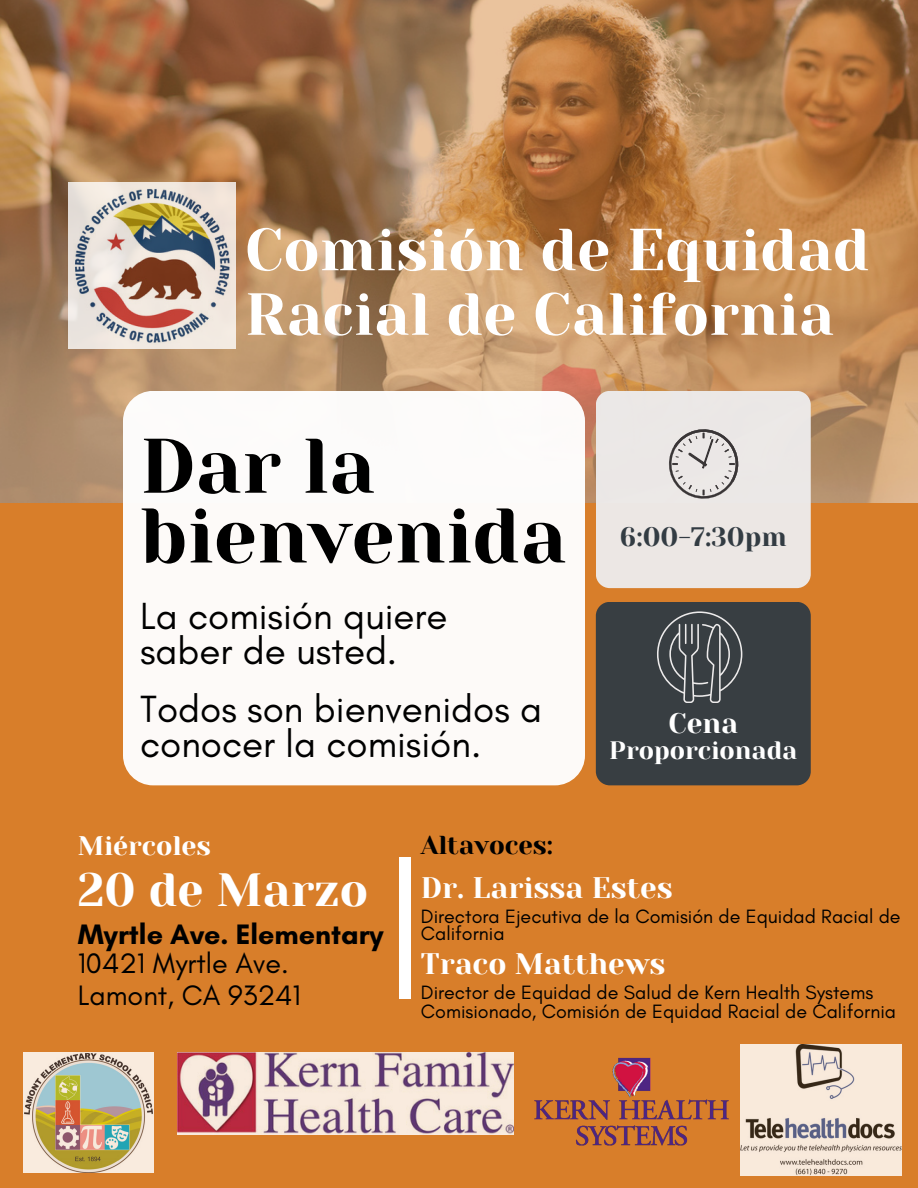
<style>
.page{position:relative;width:918px;height:1188px;background:#d87e2a}
.page>*{position:absolute;margin:0;border:0;box-sizing:border-box;transform-origin:0 0}
.t1{font:77.1px/69.8px "Yeseva One";color:#000}
.t2{font:59.25px/64.5px "Yeseva One";color:#fff}
.t3{font:46.5px "Yeseva One";color:#fff}
.t4{font:38.55px/34.8px "Glacial Indifference";color:#000}
.t5{font:29.7px "Yeseva One";color:#fff}
.t6{font:28.65px/30.3px "Glacial Indifference";color:#000}
.t7{font:28.05px "Yeseva One";color:#fff}
.t8{font:26.85px "Yeseva One";color:#fff}
.t9{font:26.55px "Yeseva One";color:#333c43}
.t10{font:25.8px "Yeseva One";color:#000}
.t11{font:25.05px "Yeseva One";color:#fff}
.t12{font:19.65px/16.8px "Glacial Indifference";color:#000}
.s1{font-weight:700}
</style>
<div class="page">
<img style="left:0;top:0;width:918px;height:503px">
<div style="left:123px;top:391px;width:462px;height:394px;background:#fdfaf8;border-radius:30px"></div>
<div style="left:400px;top:857px;width:11px;height:141px;background:#fff"></div>
<div style="left:596px;top:602px;width:215px;height:183px;background:#333c43;border-radius:14px"></div>
<div style="left:596px;top:391px;width:215px;height:197px;background:#edebeb;border-radius:14px"></div>
<svg style="left:669px;top:429px;width:70px;height:70px"></svg>
<img style="left:740px;top:1044px;width:161px;height:132px">
<img style="left:178px;top:1052px;width:335px;height:82px">
<img style="left:534px;top:1057px;width:195px;height:89px">
<img style="left:23px;top:1052px;width:131px;height:121px">
<img style="left:69px;top:182px;width:166px;height:167px">
<svg style="left:657px;top:611px;width:85px;height:92px"></svg>
<h2 class="t2" style="left:245px;top:218px;width:626px">Comisión de Equidad<br>Racial de California</h2>
<p class="t1" style="left:140px;top:432px;width:428px">Dar la bienvenida</p>
<p class="t4" style="left:140px;top:598px;width:309px">La comisión quiere saber de usted.</p>
<h5 class="t4" style="left:140px;top:691px;width:404px">Todos son bienvenidos a conocer la comisión.</h5>
<h5 class="t9" style="left:620px;top:522px;width:168px">6:00-7:30pm</h5>
<h6 class="t7" style="left:668px;top:708px;width:71px">Cena</h6>
<h6 class="t11" style="left:609px;top:736px;width:190px">Proporcionada</h6>
<h4 class="t8" style="left:78px;top:830px;width:135px">Miércoles</h4>
<h1 class="t3" style="left:78px;top:863px;width:292px">20 de Marzo</h1>
<h4 class="t6" style="left:78px;top:919px;width:307px"><span class="s1">Myrtle Ave. Elementary<br></span>10421 Myrtle Ave.<br>Lamont, CA 93241</h4>
<p class="t10" style="left:421px;top:830px;width:134px">Altavoces:</p>
<h6 class="t5" style="left:421px;top:871px;width:253px">Dr. Larissa Estes</h6>
<p class="t12" style="left:421px;top:908px;width:481px">Directora Ejecutiva de la Comisión de Equidad Racial de<br>California</p>
<h6 class="t5" style="left:421px;top:947px;width:246px">Traco Matthews</h6>
<h5 class="t12" style="left:421px;top:984px;width:454px">Director de Equidad de Salud de Kern Health Systems</h5>
<h3 class="t12" style="left:421px;top:1003px;width:477px">Comisionado, Comisión de Equidad Racial de California</h3>
</div>
